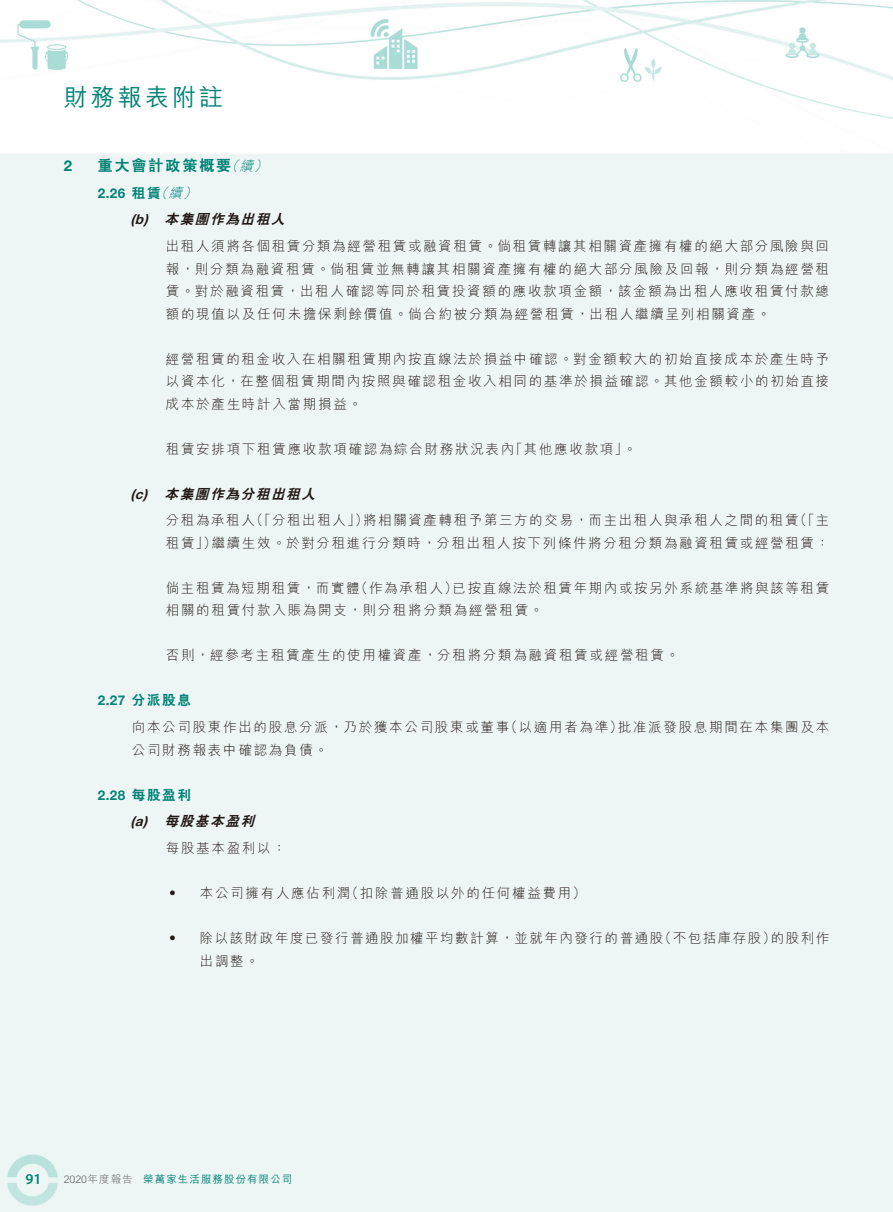
<style>
.page{position:relative;width:893px;height:1212px;background:#fff}
.page>*{position:absolute;margin:0;border:0;box-sizing:border-box;transform-origin:0 0}
.t1{font:500 24px "M Hei HK";letter-spacing:.13em;color:#008376}
.t2{font:800 15px "C Hei 2 HK";letter-spacing:.13em;color:#008376}
.t3{font:600 15px "Myriad Pro";color:#008376}
.t4{font:700 15px "Helvetica Neue LT Std";color:#008376}
.t5{font:300 13.5px/22.5px "M Hei HK";letter-spacing:.125em;color:#231916}
.t6{font:italic 800 13.5px "C Hei 2 HK";color:#231916}
.t7{font:700 13.5px "Helvetica Neue LT Std";color:#008376}
.t8{font:800 13.5px "C Hei 2 HK";letter-spacing:.13em;color:#008376}
.t9{font:italic 700 13.5px "Helvetica Neue LT Std";color:#231916}
.t10{font:italic 300 13.5px "M Hei HK";color:#008376}
.t11{font:500 10.5px "M Hei HK";letter-spacing:.1em;color:#008376}
.t12{font:300 10.5px "M Hei HK";letter-spacing:.05em;color:#595857}
</style>
<div class="page">
<h1 class="t1" style="left:64px;top:80px;width:161px">財務報表附註</h1>
<p class="t4" style="left:64px;top:156px;width:10px">2</p>
<p class="t2" style="left:98px;top:158px;width:135px">重大會計政策概要</p>
<p class="t10" style="left:239px;top:159px;width:19px">續</p>
<p class="t10" style="left:225px;top:159px;width:19px">（</p>
<p class="t10" style="left:254px;top:159px;width:19px">(</p>
<p class="t10" style="left:169px;top:186px;width:19px">續</p>
<p class="t10" style="left:154px;top:186px;width:19px">（</p>
<p class="t10" style="left:183px;top:186px;width:19px">(</p>
<p class="t8" style="left:132px;top:186px;width:30px">租賃</p>
<p class="t7" style="left:98px;top:184px;width:29px">2.26</p>
<p class="t9" style="left:130px;top:211px;width:19px">b(</p>
<p class="t9" style="left:144px;top:211px;width:5px">)</p>
<p class="t9" style="left:130px;top:485px;width:18px">c(</p>
<p class="t9" style="left:143px;top:485px;width:5px">)</p>
<p class="t6" style="left:164px;top:212px;width:125px">本集團作為出租人</p>
<p class="t5" style="left:166px;top:235px;width:665px;text-align:justify">出租人須將各個租賃分類為經營租賃或融資租賃。倘租賃轉讓其相關資產擁有權的絕大部分風險與回報，則分類為融資租賃。倘租賃並無轉讓其相關資產擁有權的絕大部分風險及回報，則分類為經營租賃。對於融資租賃，出租人確認等同於租賃投資額的應收款項金額，該金額為出租人應收租賃付款總額的現值以及任何未擔保剩餘價值。倘合約被分類為經營租賃，出租人繼續呈列相關資產。</p>
<p class="t5" style="left:166px;top:347px;width:665px;text-align:justify">經營租賃的租金收入在相關租賃期內按直線法於損益中確認。對金額較大的初始直接成本於產生時予以資本化，在整個租賃期間內按照與確認租金收入相同的基準於損益確認。其他金額較小的初始直接成本於產生時計入當期損益。</p>
<p class="t5" style="left:623px;top:437px;width:15px">。</p>
<p class="t5" style="left:166px;top:437px;width:350px">租賃安排項下租賃應收款項確認為綜合財務狀況表內</p>
<p class="t6" style="left:164px;top:487px;width:156px">本集團作為分租出租人</p>
<p class="t5" style="left:509px;top:437px;width:120px">「其他應收款項「</p>
<p class="t5" style="left:250px;top:509px;width:120px">（「分租出租人」）</p>
<p class="t5" style="left:793px;top:509px;width:37px">（「主</p>
<p class="t5" style="left:363px;top:509px;width:437px">將相關資產轉租予第三方的交易，而主出租人與承租人之間的租賃</p>
<p class="t5" style="left:212px;top:509px;width:619px;text-indent:-46px">分租為承租人<br>繼續生效。於對分租進行分類時，分租出租人按下列條件將分租分類為融資租賃或經營租賃：</p>
<p class="t5" style="left:166px;top:531px;width:52px">租賃」）</p>
<p class="t5" style="left:355px;top:576px;width:105px">（作為承租人）</p>
<p class="t5" style="left:453px;top:576px;width:378px">已按直線法於租賃年期內或按另外系統基準將與該等租賃</p>
<p class="t5" style="left:166px;top:576px;width:379px">倘主租賃為短期租賃，而實體<br>相關的租賃付款入賬為開支，則分租將分類為經營租賃。</p>
<p class="t5" style="left:166px;top:644px;width:515px">否則，經參考主租賃產生的使用權資產，分租將分類為融資租賃或經營租賃。</p>
<p class="t8" style="left:132px;top:693px;width:61px">分派股息</p>
<p class="t7" style="left:98px;top:692px;width:29px">2.27</p>
<p class="t5" style="left:504px;top:716px;width:120px">（以適用者為準）</p>
<p class="t5" style="left:132px;top:716px;width:379px">向本公司股東作出的股息分派，乃於獲本公司股東或董事公司財務報表中確認為負債。</p>
<p class="t8" style="left:132px;top:788px;width:61px">每股盈利</p>
<p class="t5" style="left:618px;top:716px;width:213px">批准派發股息期間在本集團及本</p>
<p class="t7" style="left:98px;top:786px;width:29px">2.28</p>
<p class="t9" style="left:130px;top:813px;width:18px">a(</p>
<p class="t9" style="left:143px;top:813px;width:5px">)</p>
<p class="t6" style="left:164px;top:814px;width:95px">每股基本盈利</p>
<p class="t5" style="left:166px;top:837px;width:122px">每股基本盈利以：</p>
<p class="t5" style="left:166px;top:882px;width:15px">‧</p>
<p class="t5" style="left:166px;top:927px;width:15px">‧</p>
<p class="t5" style="left:200px;top:882px;width:152px">本公司擁有人應佔利潤</p>
<p class="t5" style="left:345px;top:882px;width:242px">（扣除普通股以外的任何權益費用(</p>
<p class="t5" style="left:658px;top:927px;width:119px">（不包括庫存股）</p>
<p class="t5" style="left:200px;top:927px;width:465px">除以該財政年度已發行普通股加權平均數計算，並就年內發行的普通股</p>
<p class="t5" style="left:771px;top:927px;width:60px">的股利作</p>
<p class="t5" style="left:200px;top:949px;width:61px">出調整。</p>
<p class="t3" style="left:25px;top:1170px;width:18px">91</p>
<p class="t12" style="left:64px;top:1174px;width:71px">2020年度報告</p>
<p class="t11" style="left:143px;top:1172px;width:151px">榮萬家生活服務股份有限公司</p>
</div>
